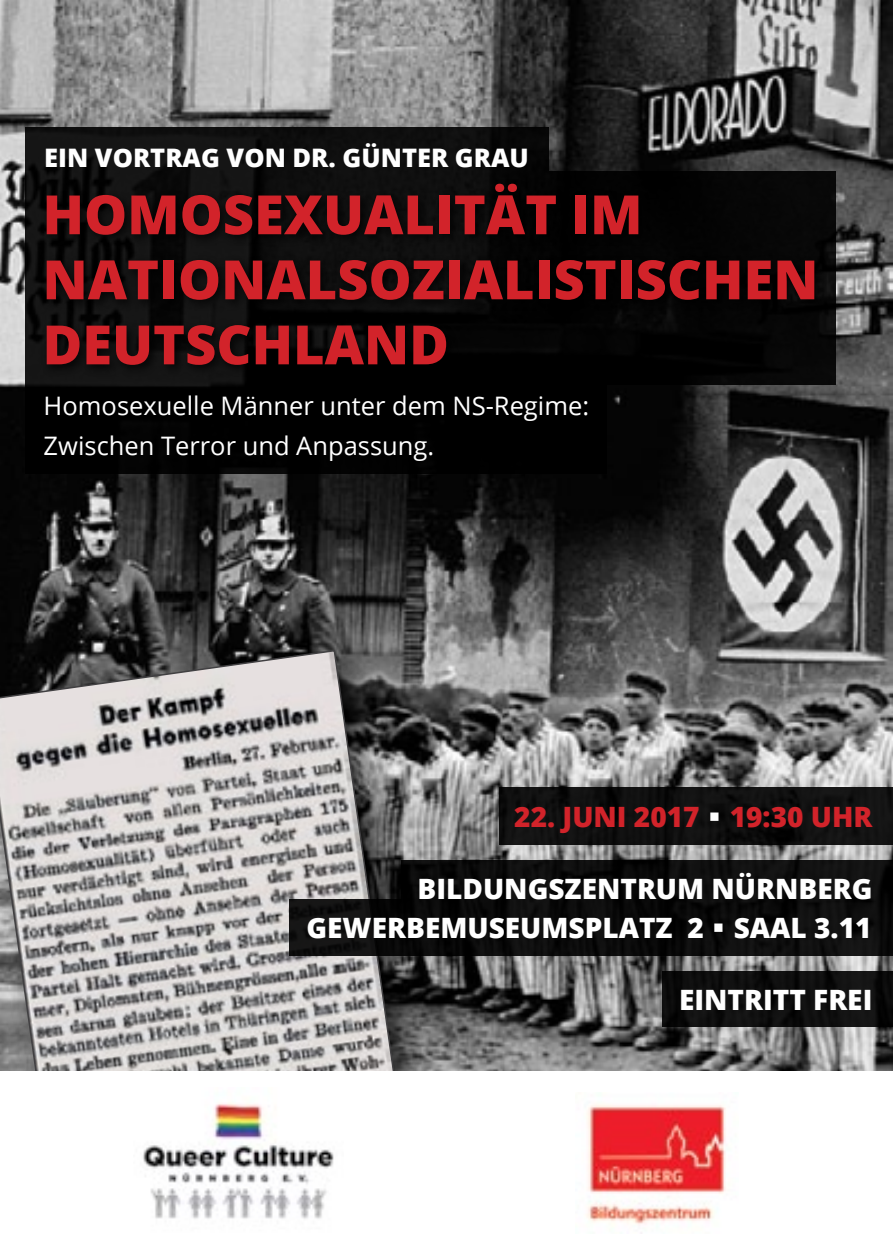
<style>
.page{position:relative;width:893px;height:1259px;background:#fff}
.page>*{position:absolute;margin:0;border:0;box-sizing:border-box;transform-origin:0 0}
.t1{font:800 54.3px/65.1px "Open Sans";color:#d2232a}
.t2{font:800 27.9px "Open Sans";color:#fff}
.t3{font:800 27.9px "Open Sans";color:#d2232a}
.t4{font:25.5px/39.9px "Open Sans";color:#fff}
.t5{font:800 25.5px "Open Sans";color:#fff}
.s1{color:#fff}
</style>
<div class="page">
<img style="left:0;top:0;width:893px;height:635px">
<img style="left:318px;top:470px;width:575px;height:601px">
<div style="left:0;top:635px;width:445px;height:609px;background:#000;opacity:.75"></div>
<svg style="left:0;top:649px;width:407px;height:422px;background:#a4a1a1"></svg>
<div style="left:663px;top:971px;width:230px;height:55px;background:#0f0f0f"></div>
<div style="left:26px;top:171px;width:810px;height:214px;background:linear-gradient(to bottom,#0d0d0d,#0d0d0d)"></div>
<div style="left:26px;top:385px;width:581px;height:88px;background:#000"></div>
<div style="left:26px;top:128px;width:523px;height:43px;background:#0f0f0f"></div>
<div style="left:40px;top:178px;width:786px;height:198px;background:#000"></div>
<div style="left:499px;top:787px;width:394px;height:57px;background:#111"></div>
<div style="left:401px;top:860px;width:492px;height:39px;background:#0d0d0d"></div>
<div style="left:289px;top:899px;width:604px;height:56px;background:#0b0b0b"></div>
<div style="left:0;top:1071px;width:893px;height:188px;background:#fff"></div>
<img style="left:143px;top:1102px;width:191px;height:117px">
<img style="left:586px;top:1104px;width:140px;height:129px">
<p class="t5" style="left:44px;top:138px;width:486px">EIN VORTRAG VON DR. GÜNTER GRAU</p>
<p class="t1" style="left:43px;top:179px;width:777px">HOMOSEXUALITÄT IM<br>NATIONALSOZIALISTISCHEN<br>DEUTSCHLAND</p>
<p class="t4" style="left:44px;top:385px;width:547px">Homosexuelle Männer unter dem NS-Regime:<br>Zwischen Terror und Anpassung.</p>
<p class="t3" style="left:514px;top:795px;width:360px">22. JUNI 2017 <span class="s1">▪</span> 19:30 UHR</p>
<p class="t2" style="left:418px;top:867px;width:456px">BILDUNGSZENTRUM NÜRNBERG</p>
<p class="t2" style="left:307px;top:906px;width:567px">GEWERBEMUSEUMSPLATZ 2 ▪ SAAL 3.11</p>
<p class="t2" style="left:679px;top:978px;width:195px">EINTRITT FREI</p>
</div>
